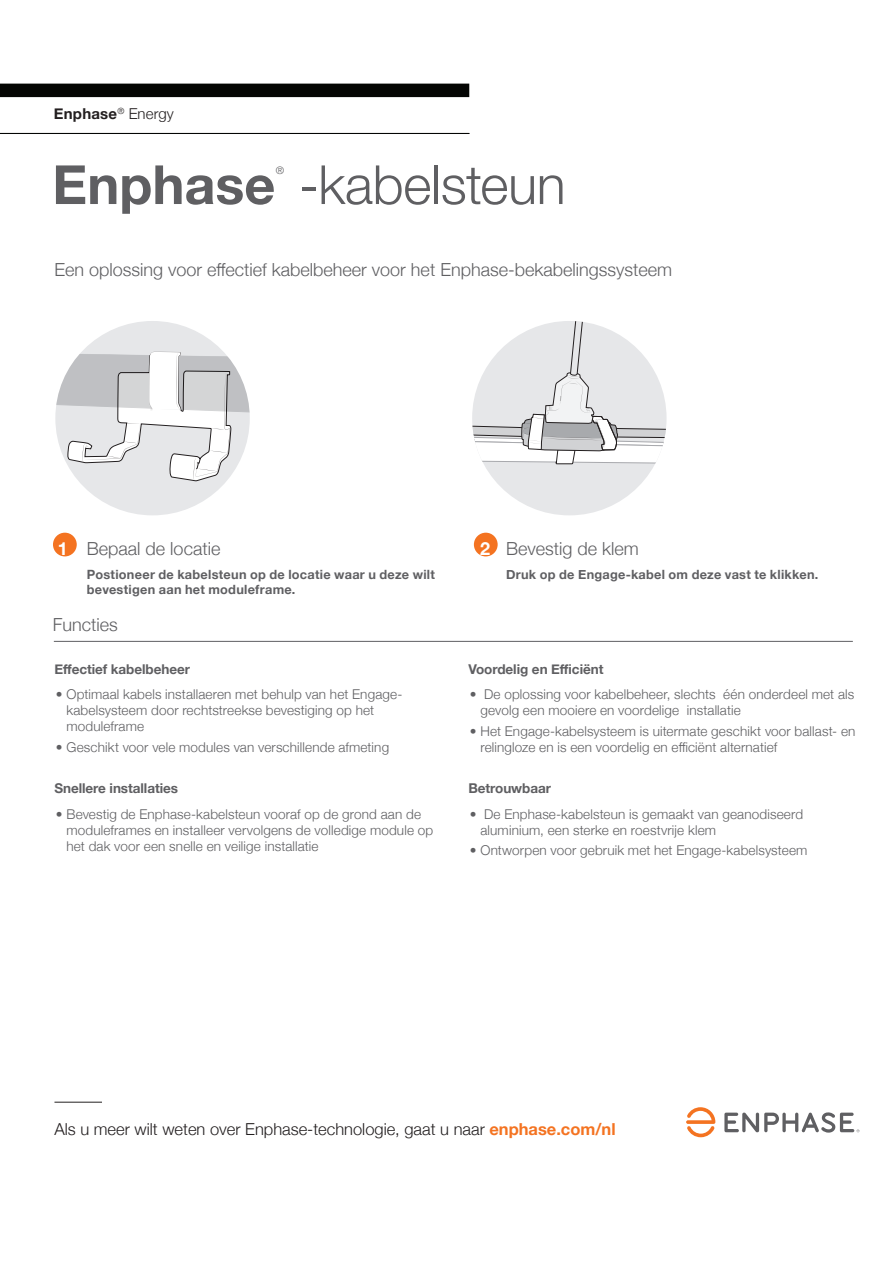
<style>
.page{position:relative;width:893px;height:1263px;background:#fff}
.page>*{position:absolute;margin:0;border:0;box-sizing:border-box;transform-origin:0 0}
.Headline{font:300 54px "Helvetica Neue";letter-spacing:-.01em;color:#5f5f62}
.Lead_in{font:300 18px "Helvetica Neue";color:#5f5f62}
.Body{font:300 16.5px "Helvetica Neue";color:#231f20}
.t1{font:700 15px "Helvetica Neue";letter-spacing:.015em;color:#231f20}
.bullets{font:300 13.5px/16.2px "Helvetica Neue";letter-spacing:.01em;color:#5f5f62}
.Body_copy{font:700 13.5px "Helvetica Neue";letter-spacing:-.005em;color:#5f5f62}
.t2{font:700 12.75px/15px "Helvetica Neue";letter-spacing:.02em;color:#5f5f62}
.Headline-2{font:300 10.5px "Helvetica Neue";color:#5f5f62}
.s1{font-weight:300}
.s2{font-weight:700}
.s3{font-weight:700;color:#fff}
.s4{font-weight:700;color:#f47321}
</style>
<div class="page">
<div style="left:53px;top:533px;width:24px;height:23px;background:#f47321;border-radius:50%"></div>
<div style="left:474px;top:533px;width:24px;height:23px;background:#f47321;border-radius:50%"></div>
<hr style="left:0;top:133px;width:469px;height:1px;background:#040503">
<div style="left:0;top:84px;width:469px;height:13px;background:#040503"></div>
<div style="left:472px;top:321px;width:195px;height:194px;background:#e6e7e9;border-radius:50%"></div>
<svg style="left:472px;top:321px;width:195px;height:143px"></svg>
<svg style="left:55px;top:321px;width:195px;height:194px"></svg>
<hr style="left:54px;top:1102px;width:48px;height:1px;background:#231f20">
<hr style="left:54px;top:641px;width:799px;height:1px;background:#5f5f62">
<svg style="left:686px;top:1107px;width:29px;height:30px"></svg>
<svg style="left:724px;top:1112px;width:135px;height:20px"></svg>
<p class="t1" style="left:54px;top:102px;width:122px">Enphase<sup>®</sup> <span class="s1">Energy</span></p>
<p class="Headline" style="left:52px;top:141px;width:515px"><span class="s2">Enphase</span> -kabelsteun</p>
<p class="Headline-2" style="left:276px;top:162px;width:10px">®</p>
<p class="Lead_in" style="left:54px;top:255px;width:619px">Een oplossing voor effectief kabelbeheer voor het Enphase-bekabelingssysteem</p>
<p class="Lead_in" style="left:58px;top:534px;width:164px"><span class="s3">1</span> Bepaal de locatie</p>
<p class="t2" style="left:87px;top:567px;width:350px">Postioneer de kabelsteun op de locatie waar u deze wilt bevestigen aan het moduleframe.</p>
<p class="Lead_in" style="left:53px;top:610px;width:66px">Functies</p>
<p class="Body_copy" style="left:54px;top:658px;width:137px">Effectief kabelbeheer</p>
<p class="bullets" style="left:66px;top:685px;width:337px;text-indent:-10px">• Optimaal kabels installaeren met behulp van het Engage&shy;kabelsysteem door rechtstreekse bevestiging op het moduleframe</p>
<p class="bullets" style="left:56px;top:738px;width:335px">• Geschikt voor vele modules van verschillende afmeting</p>
<p class="Body_copy" style="left:54px;top:778px;width:125px">Snellere installaties</p>
<p class="bullets" style="left:66px;top:805px;width:368px;text-indent:-10px">• Bevestig de Enphase-kabelsteun vooraf op de grond aan de moduleframes en installeer vervolgens de volledige module op het dak voor een snelle en veilige installatie</p>
<p class="Lead_in" style="left:480px;top:534px;width:160px"><span class="s3">2</span> Bevestig de klem</p>
<p class="t2" style="left:506px;top:567px;width:314px">Druk op de Engage-kabel om deze vast te klikken.</p>
<p class="Body_copy" style="left:468px;top:658px;width:137px">Voordelig en Efficiënt</p>
<p class="bullets" style="left:480px;top:685px;width:375px;text-indent:-10px">• De oplossing voor kabelbeheer, slechts één onderdeel met als gevolg een mooiere en voordelige installatie</p>
<p class="bullets" style="left:480px;top:722px;width:377px;text-indent:-10px">• Het Engage-kabelsysteem is uitermate geschikt voor ballast- en relingloze en is een voordelig en efficiënt alternatief</p>
<p class="Body_copy" style="left:468px;top:778px;width:84px">Betrouwbaar</p>
<p class="bullets" style="left:480px;top:805px;width:324px;text-indent:-10px">• De Enphase-kabelsteun is gemaakt van geanodiseerd aluminium, een sterke en roestvrije klem</p>
<p class="bullets" style="left:470px;top:841px;width:339px">• Ontworpen voor gebruik met het Engage-kabelsysteem</p>
<p class="Body" style="left:54px;top:1116px;width:563px">Als u meer wilt weten over Enphase-technologie, gaat u naar <span class="s4">enphase.com/nl</span></p>
</div>
